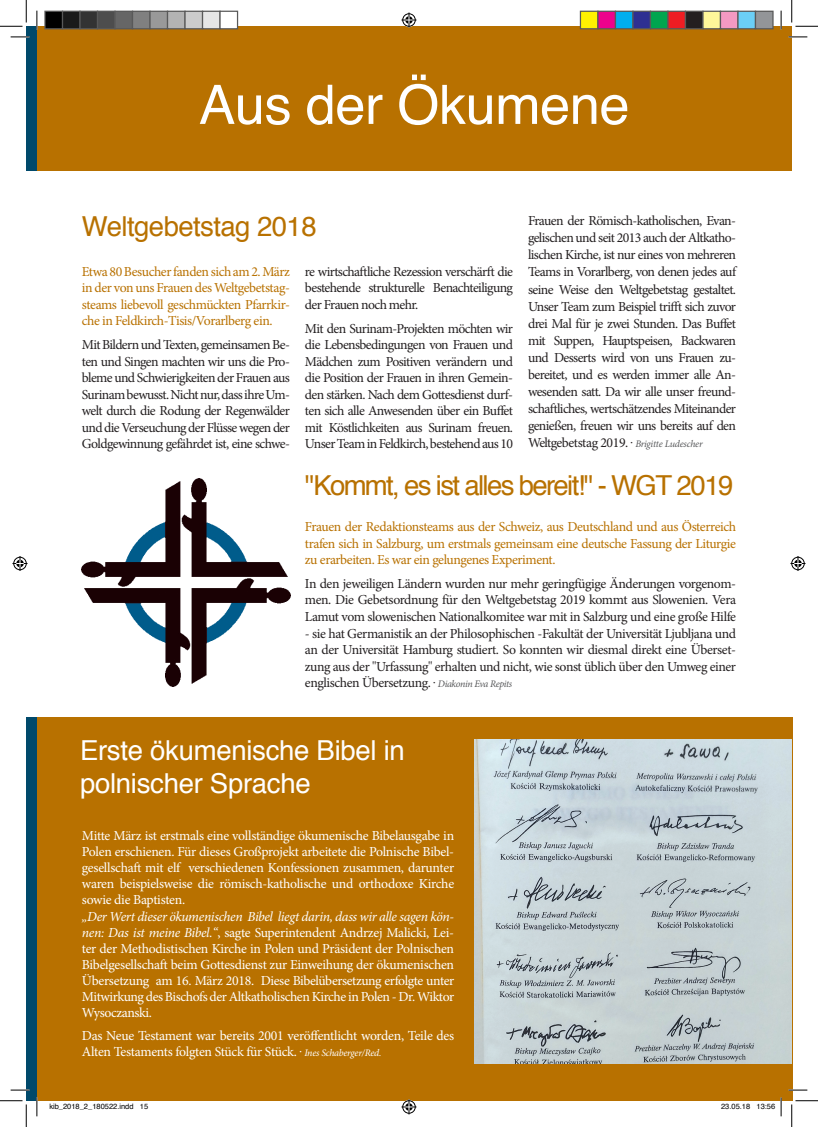
<style>
.page{position:relative;width:818px;height:1127px;background:#fff}
.page>*{position:absolute;margin:0;border:0;box-sizing:border-box;transform-origin:0 0}
.t1{font:54.38px "Helvetica";letter-spacing:-.01em;color:#fff}
.t2{font:27.5px/33px "Helvetica";letter-spacing:-.01em;color:#fff}
.t3{font:27.5px "Helvetica";letter-spacing:-.055em;color:#b87100}
.t4{font:27.5px "Helvetica";letter-spacing:-.02em;color:#b87100}
.t5{font:13.75px/16.5px "Minion Pro";letter-spacing:-.045em;color:#231f20;text-align:justify}
.t6{font:13.75px/16.1px "Minion Pro";letter-spacing:-.025em;color:#fff;text-align:justify}
.t7{font:13.75px/16.5px "Minion Pro";letter-spacing:-.03em;color:#b87100;text-align:justify}
.t8{font:7.5px "Helvetica";color:#000}
.s1{font-style:italic;font-size:10px;color:#57585a}
.s2{font-style:italic}
.s3{font-style:italic;font-size:10px}
</style>
<div class="page">
<div style="left:26px;top:26px;width:11px;height:145px;background:#00496b"></div>
<div style="left:26px;top:717px;width:11px;height:383px;background:#00496b"></div>
<div style="left:37px;top:26px;width:755px;height:145px;background:#b87100"></div>
<img style="left:82px;top:478px;width:208px;height:208px">
<div style="left:37px;top:717px;width:755px;height:383px;background:#b87100"></div>
<img style="left:475px;top:739px;width:317px;height:323px">
<svg style="left:11px;top:36px;width:18px;height:2px"></svg>
<svg style="left:788px;top:36px;width:19px;height:2px"></svg>
<svg style="left:11px;top:1089px;width:18px;height:1px"></svg>
<svg style="left:788px;top:1088px;width:19px;height:2px"></svg>
<svg style="left:36px;top:11px;width:2px;height:18px"></svg>
<svg style="left:36px;top:1097px;width:2px;height:18px"></svg>
<svg style="left:780px;top:11px;width:2px;height:18px"></svg>
<svg style="left:0;top:0;width:27px;height:27px"></svg>
<svg style="left:0;top:1100px;width:27px;height:26px"></svg>
<svg style="left:791px;top:0;width:27px;height:27px"></svg>
<svg style="left:791px;top:1100px;width:27px;height:26px"></svg>
<svg style="left:401px;top:13px;width:15px;height:15px"></svg>
<svg style="left:401px;top:1099px;width:15px;height:15px"></svg>
<svg style="left:13px;top:556px;width:15px;height:15px"></svg>
<svg style="left:790px;top:556px;width:15px;height:15px"></svg>
<div style="left:45px;top:11px;width:18px;height:18px;background:#000"></div>
<div style="left:44px;top:11px;width:19px;height:18px;border:1px solid #595959"></div>
<div style="left:63px;top:11px;width:17px;height:18px;background:#1a1a1a"></div>
<div style="left:62px;top:11px;width:19px;height:18px;border:1px solid #595959"></div>
<div style="left:80px;top:11px;width:18px;height:18px;background:#333"></div>
<div style="left:79px;top:11px;width:19px;height:18px;border:1px solid #595959"></div>
<div style="left:98px;top:11px;width:17px;height:18px;background:#4d4d4d"></div>
<div style="left:97px;top:11px;width:19px;height:18px;border:1px solid #595959"></div>
<div style="left:115px;top:11px;width:18px;height:18px;background:#666"></div>
<div style="left:114px;top:11px;width:19px;height:18px;border:1px solid #595959"></div>
<div style="left:133px;top:11px;width:17px;height:18px;background:#808080"></div>
<div style="left:132px;top:11px;width:19px;height:18px;border:1px solid #595959"></div>
<div style="left:150px;top:11px;width:18px;height:18px;background:#999"></div>
<div style="left:149px;top:11px;width:19px;height:18px;border:1px solid #595959"></div>
<div style="left:168px;top:11px;width:17px;height:18px;background:#b3b3b3"></div>
<div style="left:167px;top:11px;width:19px;height:18px;border:1px solid #595959"></div>
<div style="left:185px;top:11px;width:18px;height:18px;background:#ccc"></div>
<div style="left:184px;top:11px;width:19px;height:18px;border:1px solid #595959"></div>
<div style="left:203px;top:11px;width:17px;height:18px;background:#e6e6e6"></div>
<div style="left:202px;top:11px;width:19px;height:18px;border:1px solid #595959"></div>
<div style="left:220px;top:11px;width:18px;height:18px;background:#fff"></div>
<div style="left:219px;top:11px;width:19px;height:18px;border:1px solid #595959"></div>
<div style="left:580px;top:11px;width:18px;height:18px;background:#fff101"></div>
<div style="left:580px;top:11px;width:18px;height:18px;border:1px solid #595959"></div>
<div style="left:598px;top:11px;width:17px;height:18px;background:#ed028c"></div>
<div style="left:597px;top:11px;width:19px;height:18px;border:1px solid #595959"></div>
<div style="left:615px;top:11px;width:18px;height:18px;background:#00aeef"></div>
<div style="left:615px;top:11px;width:18px;height:18px;border:1px solid #595959"></div>
<div style="left:633px;top:11px;width:17px;height:18px;background:#2e3092"></div>
<div style="left:632px;top:11px;width:19px;height:18px;border:1px solid #595959"></div>
<div style="left:650px;top:11px;width:18px;height:18px;background:#00a54f"></div>
<div style="left:650px;top:11px;width:18px;height:18px;border:1px solid #595959"></div>
<div style="left:668px;top:11px;width:17px;height:18px;background:#ee1d23"></div>
<div style="left:667px;top:11px;width:19px;height:18px;border:1px solid #595959"></div>
<div style="left:685px;top:11px;width:18px;height:18px;background:#231f20"></div>
<div style="left:685px;top:11px;width:18px;height:18px;border:1px solid #595959"></div>
<div style="left:703px;top:11px;width:17px;height:18px;background:#fff79a"></div>
<div style="left:702px;top:11px;width:19px;height:18px;border:1px solid #595959"></div>
<div style="left:720px;top:11px;width:18px;height:18px;background:#f499c2"></div>
<div style="left:720px;top:11px;width:18px;height:18px;border:1px solid #595959"></div>
<div style="left:738px;top:11px;width:17px;height:18px;background:#6bcff6"></div>
<div style="left:737px;top:11px;width:19px;height:18px;border:1px solid #595959"></div>
<div style="left:755px;top:11px;width:18px;height:18px;background:#939598"></div>
<div style="left:755px;top:11px;width:18px;height:18px;border:1px solid #595959"></div>
<svg style="left:757px;top:1097px;width:25px;height:18px"></svg>
<h1 class="t1" style="left:199px;top:63px;width:432px">Aus der Ökumene</h1>
<h2 class="t4" style="left:82px;top:205px;width:236px">Weltgebetstag 2018</h2>
<p class="t7" style="left:82px;top:263px;width:210px">Etwa 80 Besucher fanden sich am 2. März in der von uns Frauen des Weltgebetstag&shy;steams liebevoll geschmückten Pfarrkir&shy;che in Feldkirch-Tisis/Vorarlberg ein.</p>
<p class="t5" style="left:82px;top:336px;width:210px">Mit Bildern und Texten, gemeinsamen Be&shy;ten und Singen machten wir uns die Pro&shy;bleme und Schwierigkeiten der Frauen aus Surinam bewusst. Nicht nur, dass ihre Um&shy;welt durch die Rodung der Regenwälder und die Verseuchung der Flüsse wegen der Goldgewinnung gefährdet ist, eine schwe-</p>
<p class="t5" style="left:305px;top:263px;width:210px">re wirtschaftliche Rezession verschärft die bestehende strukturelle Benachteiligung der Frauen noch mehr.</p>
<p class="t5" style="left:305px;top:320px;width:210px">Mit den Surinam-Projekten möchten wir die Lebensbedingungen von Frauen und Mädchen zum Positiven verändern und die Position der Frauen in ihren Gemein&shy;den stärken. Nach dem Gottesdienst durf&shy;ten sich alle Anwesenden über ein Buffet mit Köstlichkeiten aus Surinam freuen.<br>Unser Team in Feldkirch, bestehend aus 10</p>
<p class="t5" style="left:528px;top:212px;width:210px;line-height:17px">Frauen der Römisch-katholischen, Evan&shy;gelischen und seit 2013 auch der Altkatho&shy;lischen Kirche, ist nur eines von mehreren Teams in Vorarlberg, von denen jedes auf seine Weise den Weltgebetstag gestaltet.<br>Unser Team zum Beispiel trifft sich zuvor drei Mal für je zwei Stunden. Das Buffet mit Suppen, Hauptspeisen, Backwaren und Desserts wird von uns Frauen zu&shy;bereitet, und es werden immer alle An&shy;wesenden satt. Da wir alle unser freund&shy;schaftliches, wertschätzendes Miteinander genießen, freuen wir uns bereits auf den Weltgebetstag 2019. . <span class="s1">Brigitte Ludescher</span></p>
<h2 class="t3" style="left:305px;top:464px;width:430px">"Kommt, es ist alles bereit!" - WGT 2019</h2>
<p class="t7" style="left:305px;top:518px;width:433px">Frauen der Redaktionsteams aus der Schweiz, aus Deutschland und aus Österreich trafen sich in Salzburg, um erstmals gemeinsam eine deutsche Fassung der Liturgie zu erarbeiten. Es war ein gelungenes Experiment.</p>
<p class="t5" style="left:305px;top:575px;width:433px">In den jeweiligen Ländern wurden nur mehr geringfügige Änderungen vorgenom&shy;men. Die Gebetsordnung für den Weltgebetstag 2019 kommt aus Slowenien. Vera Lamut vom slowenischen Nationalkomitee war mit in Salzburg und eine große Hilfe</p>
<p class="t5" style="left:305px;top:624px;width:433px">- sie hat Germanistik an der Philosophischen -Fakultät der Universität Ljubljana und an der Universität Hamburg studiert. So konnten wir diesmal direkt eine Überset&shy;zung aus der "Urfassung" erhalten und nicht, wie sonst üblich über den Umweg einer englischen Übersetzung. . <span class="s1">Diakonin Eva Repits</span></p>
<h2 class="t2" style="left:80px;top:734px;width:326px">Erste ökumenische Bibel in polnischer Sprache</h2>
<p class="t6" style="left:82px;top:827px;width:374px">Mitte März ist erstmals eine vollständige ökumenische Bibelausgabe in Polen erschienen. Für dieses Großprojekt arbeitete die Polnische Bibel&shy;gesellschaft mit elf verschiedenen Konfessionen zusammen, darunter waren beispielsweise die römisch-katholische und orthodoxe Kirche sowie die Baptisten.</p>
<p class="t6" style="left:82px;top:907px;width:374px"><span class="s2">„Der Wert dieser ökumenischen Bibel liegt darin, dass wir alle sagen kön&shy;nen: Das ist meine Bibel.“</span>, sagte Superintendent Andrzej Malicki, Lei&shy;ter der Methodistischen Kirche in Polen und Präsident der Polnischen Bibelgesellschaft beim Gottesdienst zur Einweihung der ökumenischen Übersetzung am 16. März 2018. Diese Bibelübersetzung erfolgte unter Mitwirkung des Bischofs der Altkatholischen Kirche in Polen - Dr. Wiktor Wysoczanski.</p>
<p class="t6" style="left:82px;top:1027px;width:374px">Das Neue Testament war bereits 2001 veröffentlicht worden, Teile des<br>Alten Testaments folgten Stück für Stück. . <span class="s3">Ines Schaberger/Red.</span></p>
<p class="t8" style="left:49px;top:1100px;width:100px">kib_2018_2_180522.indd 15</p>
<p class="t8" style="left:721px;top:1100px;width:56px">23.05.18 13:56</p>
</div>
